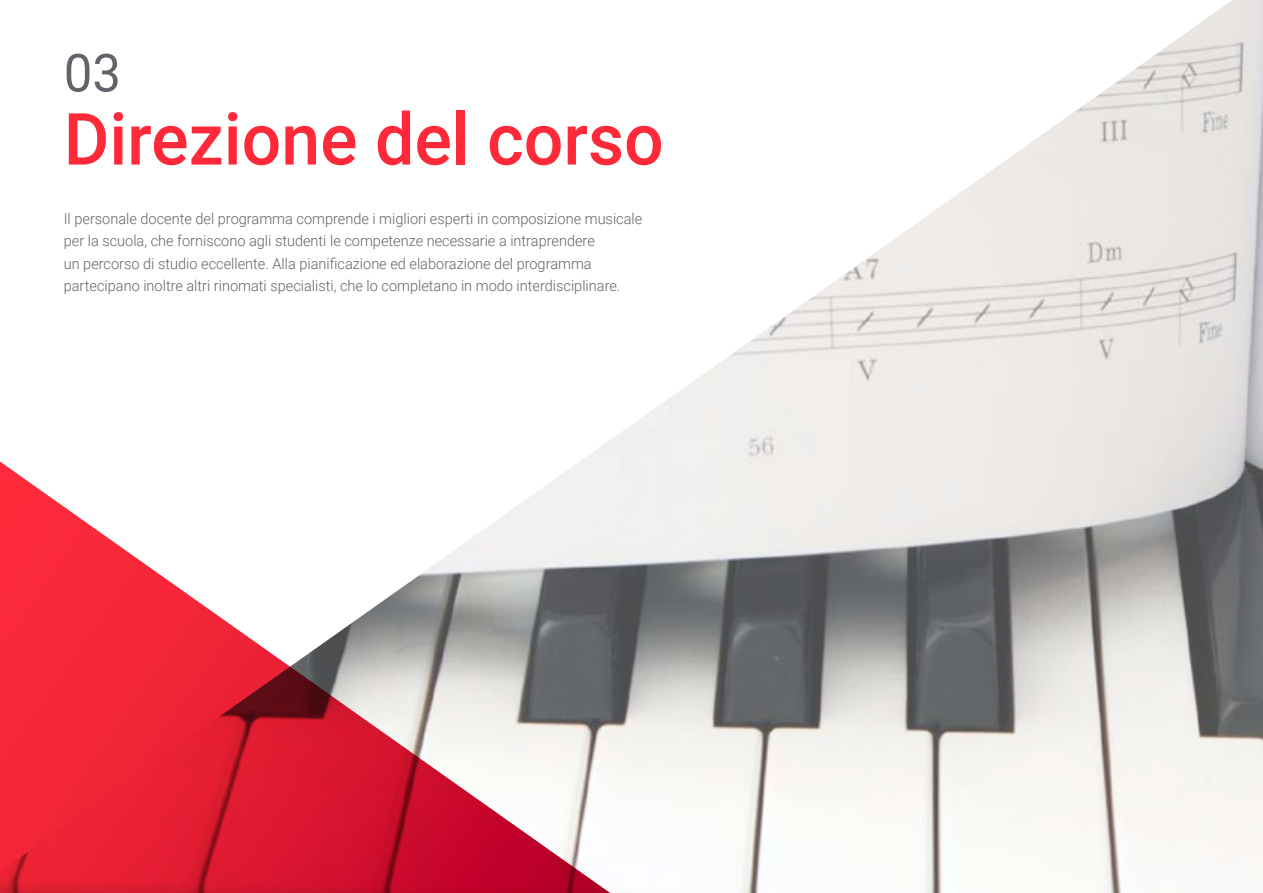
<style>
.page{position:relative;width:1263px;height:893px;background:#fff}
.page>*{position:absolute;margin:0;border:0;box-sizing:border-box;transform-origin:0 0}
.t1{font:500 72px "Roboto";color:#ff293a}
.t2{font:52.5px "Roboto";color:#61646a}
.t3{font:300 15px/22.5px "Roboto";color:#61646a}
</style>
<div class="page">
<img style="left:603px;top:0;width:660px;height:893px">
<svg style="left:0;top:446px;width:640px;height:447px"></svg>
<h2 class="t2" style="left:64px;top:36px;width:59px">03</h2>
<h1 class="t1" style="left:64px;top:89px;width:601px">Direzione del corso</h1>
<p class="t3" style="left:64px;top:207px;width:580px">Il personale docente del programma comprende i migliori esperti in composizione musicale per la scuola, che forniscono agli studenti le competenze necessarie a intraprendere<br>un percorso di studio eccellente. Alla pianificazione ed elaborazione del programma partecipano inoltre altri rinomati specialisti, che lo completano in modo interdisciplinare.</p>
</div>
